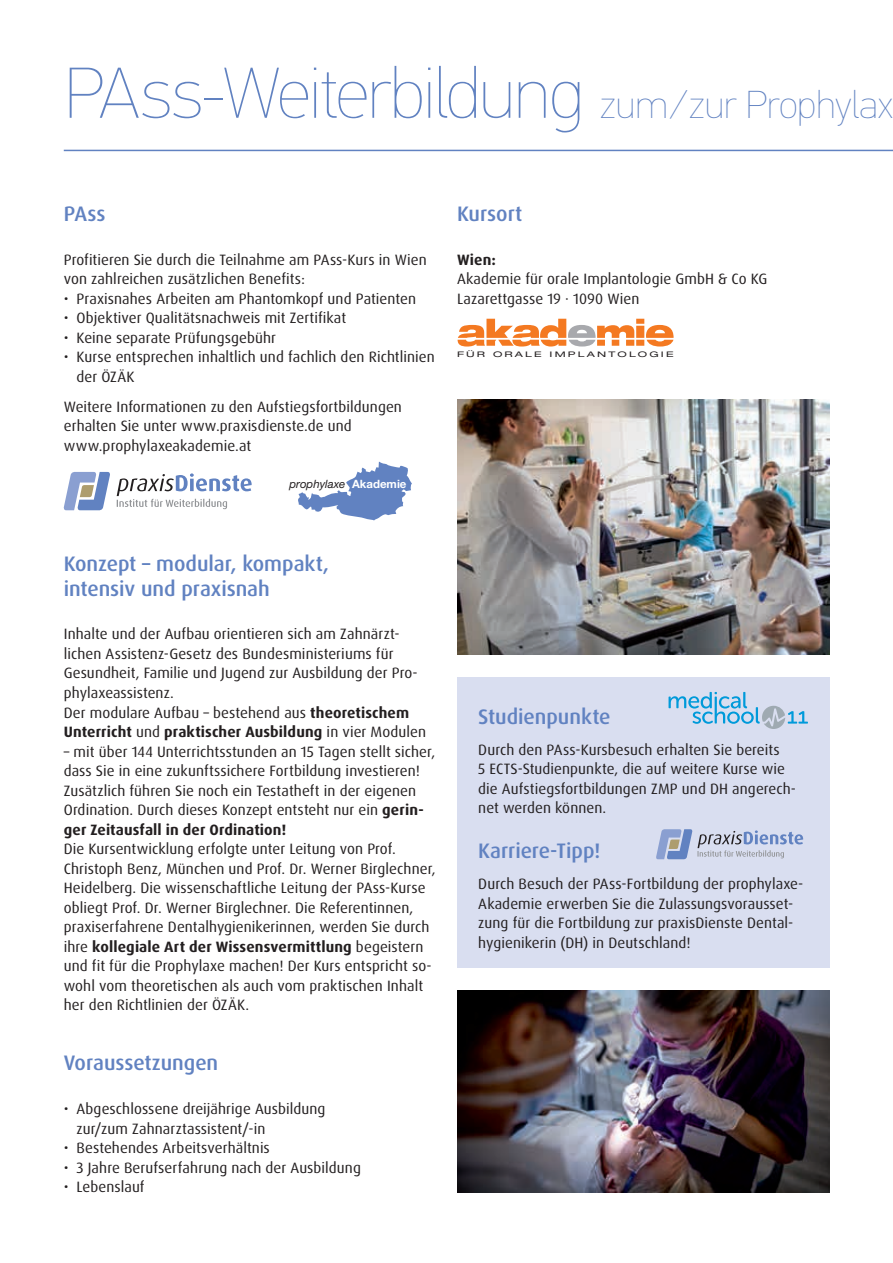
<style>
.page{position:relative;width:893px;height:1263px;background:#fff}
.page>*{position:absolute;margin:0;border:0;box-sizing:border-box;transform-origin:0 0}
.t1{font:100 72px "PF Din Text Pro";letter-spacing:-.02em;color:#6182c1}
.t2{font:500 21px/25.2px "Dax OT";color:#6182c1}
.t3{font:15px/19.5px "Dax OT";letter-spacing:.005em;color:#231f20}
.t4{font:700 15px "Dax OT";color:#231f20}
.t5{font:italic 11.4px "Helvetica Neue LT Pro";color:#231f20}
.t6{font:expanded 7.65px "Helvetica Neue";letter-spacing:.2em;color:#231f20;scale:1.4 1}
.s1{font-size:39px}
.s2{font-weight:700;font-style:normal;color:#fff}
.s3{font-weight:700}
</style>
<div class="page">
<svg style="left:63px;top:472px;width:47px;height:38px"></svg>
<svg style="left:117px;top:473px;width:135px;height:36px"></svg>
<hr style="left:64px;top:150px;width:829px;height:1px;background:#6182c1">
<div style="left:457px;top:677px;width:372px;height:291px;background:#d9def0"></div>
<svg style="left:298px;top:461px;width:114px;height:59px"></svg>
<img style="left:457px;top:399px;width:372px;height:256px">
<img style="left:457px;top:991px;width:372px;height:201px">
<svg style="left:656px;top:829px;width:147px;height:30px"></svg>
<svg style="left:668px;top:692px;width:140px;height:37px"></svg>
<svg style="left:458px;top:319px;width:216px;height:27px"></svg>
<h1 class="t1" style="left:64px;top:52px;width:832px">PAss-Weiterbildung <span class="s1">zum/zur Prophylax</span></h1>
<h2 class="t2" style="left:64px;top:201px;width:43px">PAss</h2>
<p class="t3" style="left:64px;top:250px;width:364px">Profitieren Sie durch die Teilnahme am PAss-Kurs in Wien von zahlreichen zusätzlichen Benefits:</p>
<p class="t3" style="left:64px;top:289px;width:354px">• Praxisnahes Arbeiten am Phantomkopf und Patienten</p>
<p class="t3" style="left:64px;top:308px;width:284px">• Objektiver Qualitätsnachweis mit Zertifikat</p>
<p class="t3" style="left:64px;top:328px;width:214px">• Keine separate Prüfungsgebühr</p>
<p class="t3" style="left:77px;top:347px;width:360px;text-indent:-13px">• Kurse entsprechen inhaltlich und fachlich den Richtlinien der ÖZÄK</p>
<p class="t3" style="left:64px;top:397px;width:340px">Weitere Informationen zu den Aufstiegsfortbildungen erhalten Sie unter www.praxisdienste.de und www.prophylaxeakademie.at</p>
<p class="t5" style="left:289px;top:477px;width:119px">prophylaxe <span class="s2">Akademie</span></p>
<h2 class="t2" style="left:457px;top:201px;width:67px">Kursort</h2>
<p class="t4" style="left:457px;top:250px;width:40px">Wien:</p>
<p class="t3" style="left:457px;top:269px;width:312px">Akademie für orale Implantologie GmbH &amp; Co KG<br>Lazarettgasse 19 · 1090 Wien</p>
<p class="t6" style="left:457px;top:350px;width:156px">FÜR ORALE IMPLANTOLOGIE</p>
<h2 class="t2" style="left:64px;top:551px;width:267px">Konzept – modular, kompakt, intensiv und praxisnah</h2>
<p class="t3" style="left:64px;top:625px;width:364px">Inhalte und der Aufbau orientieren sich am Zahnärzt&shy;lichen Assistenz-Gesetz des Bundesministeriums für Gesundheit, Familie und Jugend zur Ausbildung der Pro&shy;phylaxeassistenz.<br>Der modulare Aufbau – bestehend aus <span class="s3">theoretischem Unterricht</span> und <span class="s3">praktischer Ausbildung</span> in vier Modulen</p>
<p class="t3" style="left:64px;top:742px;width:373px">– mit über 144 Unterrichtsstunden an 15 Tagen stellt sicher, dass Sie in eine zukunftssichere Fortbildung investieren!<br>Zusätzlich führen Sie noch ein Testatheft in der eigenen Ordination. Durch dieses Konzept entsteht nur ein <span class="s3">gerin&shy;ger Zeitausfall in der Ordination!</span></p>
<p class="t3" style="left:64px;top:839px;width:373px">Die Kursentwicklung erfolgte unter Leitung von Prof.<br>Christoph Benz, München und Prof. Dr. Werner Birglechner, Heidelberg. Die wissenschaftliche Leitung der PAss-Kurse obliegt Prof. Dr. Werner Birglechner. Die Referentinnen, praxiserfahrene Dentalhygienikerinnen, werden Sie durch ihre <span class="s3">kollegiale Art der Wissensvermittlung</span> begeistern und fit für die Prophylaxe machen! Der Kurs entspricht so&shy;wohl vom theoretischen als auch vom praktischen Inhalt her den Richtlinien der ÖZÄK.</p>
<h2 class="t2" style="left:64px;top:1051px;width:156px">Voraussetzungen</h2>
<p class="t3" style="left:77px;top:1099px;width:250px;text-indent:-13px">• Abgeschlossene dreijährige Ausbildung zur/zum Zahnarztassistent/-in</p>
<p class="t3" style="left:64px;top:1138px;width:208px">• Bestehendes Arbeitsverhältnis</p>
<p class="t3" style="left:64px;top:1158px;width:299px">• 3 Jahre Berufserfahrung nach der Ausbildung</p>
<p class="t3" style="left:64px;top:1177px;width:82px">• Lebenslauf</p>
<h2 class="t2" style="left:478px;top:704px;width:134px">Studienpunkte</h2>
<p class="t3" style="left:478px;top:740px;width:319px">Durch den PAss-Kursbesuch erhalten Sie bereits<br>5 ECTS-Studienpunkte, die auf weitere Kurse wie die Aufstiegsfortbildungen ZMP und DH angerech&shy;net werden können.</p>
<h2 class="t2" style="left:478px;top:839px;width:124px">Karriere-Tipp!</h2>
<p class="t3" style="left:478px;top:874px;width:327px">Durch Besuch der PAss-Fortbildung der prophylaxe-Akademie erwerben Sie die Zulassungsvorausset&shy;zung für die Fortbildung zur praxisDienste Dental&shy;hygienikerin (DH) in Deutschland!</p>
</div>
